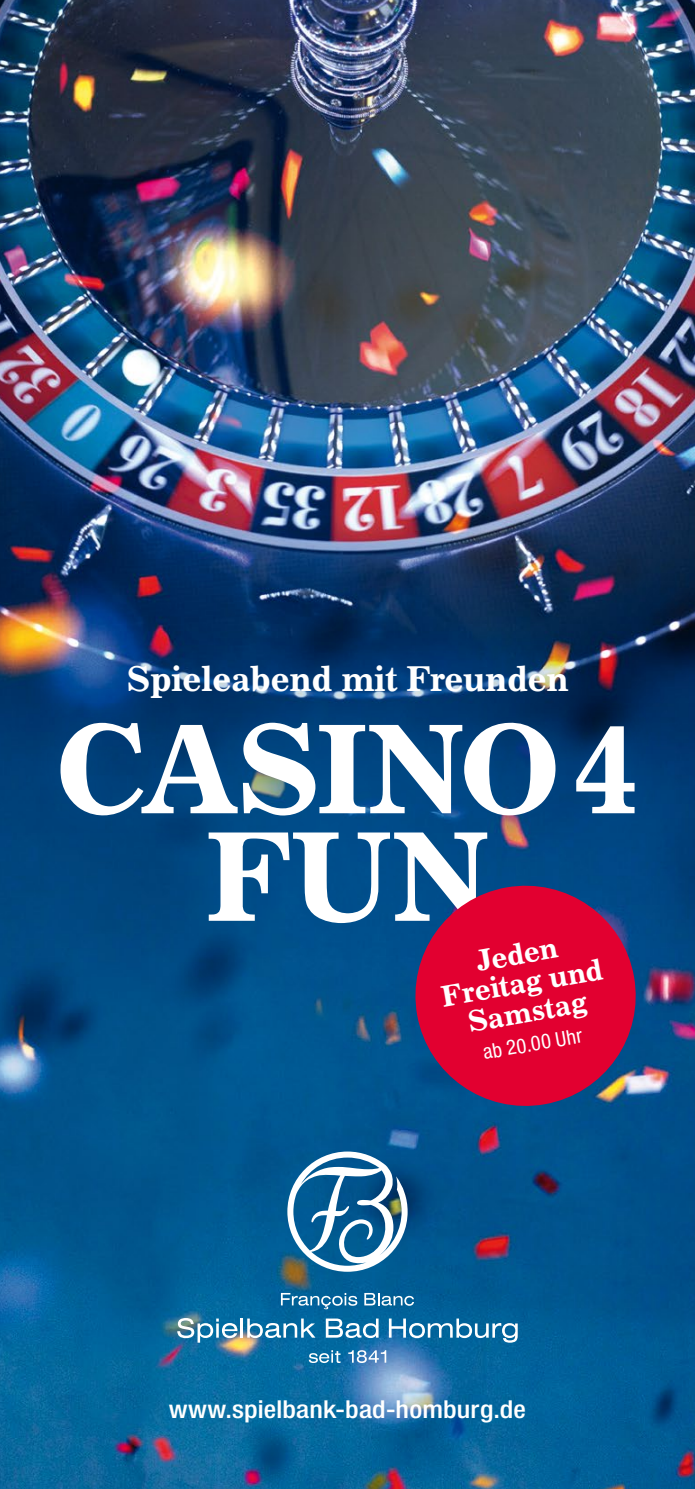
<style>
.page{position:relative;width:695px;height:1489px;background:#fff}
.page>*{position:absolute;margin:0;border:0;box-sizing:border-box;transform-origin:0 0}
.t1{font:700 125px/107.5px "Primus Antiqua BQ";letter-spacing:-.01em;color:#fff;text-align:center}
.t2{font:700 35px "Primus Antiqua BQ";color:#fff}
.t3{font:700 29.25px/29.2px "Primus Antiqua BQ";color:#fff;text-align:center}
.t4{font:500 25px "Neue Helvetica Condensed BQ";letter-spacing:.005em;color:#fff;scale:1.13 1}
.t5{font:20.75px "Neue Helvetica Condensed BQ";color:#fff}
</style>
<div class="page">
<img style="left:0;top:0;width:694px;height:1488px">
<svg style="left:24px;top:628px;width:645px;height:331px;background:#074279"></svg>
<svg style="left:287px;top:1151px;width:120px;height:120px"></svg>
<svg style="left:281px;top:1292px;width:76px;height:17px"></svg>
<svg style="left:364px;top:1292px;width:50px;height:13px"></svg>
<svg style="left:177px;top:1317px;width:60px;height:25px"></svg>
<hr style="left:240px;top:1318px;width:3px;height:19px;background:#fff">
<svg style="left:247px;top:1318px;width:68px;height:19px"></svg>
<svg style="left:326px;top:1318px;width:52px;height:19px"></svg>
<svg style="left:389px;top:1318px;width:128px;height:24px"></svg>
<svg style="left:309px;top:1349px;width:31px;height:13px"></svg>
<svg style="left:348px;top:1349px;width:38px;height:13px"></svg>
<svg style="left:406px;top:876px;width:238px;height:238px;background:#9b1a4d"></svg>
<h2 class="t2" style="left:126px;top:658px;width:443px">Spieleabend mit Freunden</h2>
<h1 class="t1" style="left:55px;top:717px;width:585px">CASINO4<br>FUN</h1>
<p class="t3" style="left:434px;top:953px;width:165px;rotate:-10deg">Jeden<br>Freitag und<br>Samstag</p>
<p class="t5" style="left:481px;top:1040px;width:102px;rotate:-10deg">ab 20.00 Uhr</p>
<p class="t4" style="left:169px;top:1394px;width:317px">www.spielbank-bad-homburg.de</p>
</div>
